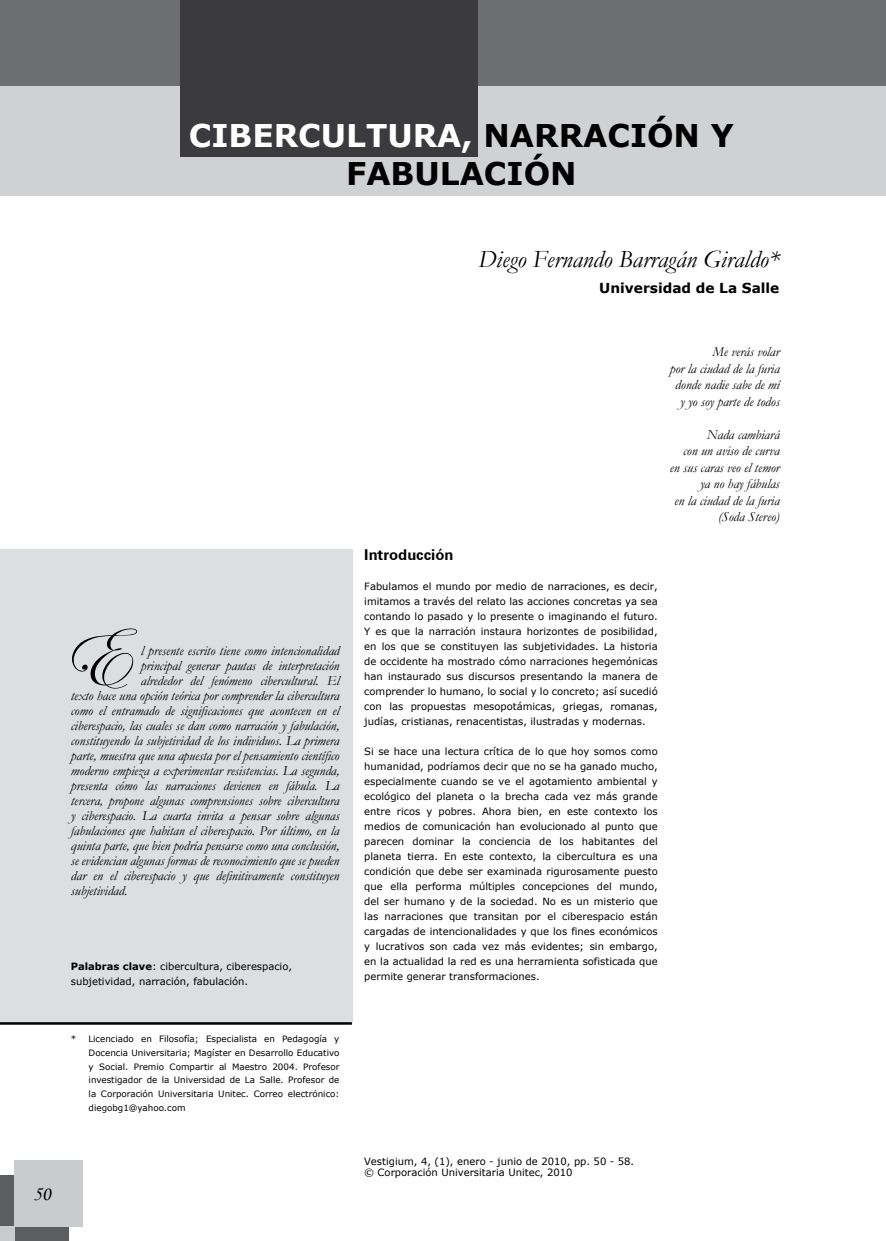
<style>
.page{position:relative;width:886px;height:1241px;background:#fff}
.page>*{position:absolute;margin:0;border:0;box-sizing:border-box;transform-origin:0 0}
.t1{font:700 31.25px "Verdana";color:#000}
.t2{font:700 31.25px "Verdana";color:#fff}
.t3{font:italic 25px "Garamond";color:#000}
.t4{font:20px "Monotype Corsiva";color:#000}
.t5{font:700 15px "Zurich BT";color:#000}
.t6{font:italic 13.75px/16.5px "Garamond";color:#000;text-align:right}
.t7{font:700 13.75px "Verdana";color:#000}
.t8{font:10px/15px "Verdana";color:#000}
.t9{font:8.75px/13.8px "Verdana";color:#000;text-align:justify}
.s1{color:#fff}
.s2{font-weight:700}
</style>
<div class="page">
<div style="left:0;top:1174px;width:68px;height:66px;background:#5c5d5e"></div>
<div style="left:14px;top:1160px;width:69px;height:66px;background:#cacbcc"></div>
<div style="left:0;top:1226px;width:14px;height:14px;background:#cacbcc"></div>
<div style="left:0;top:548px;width:352px;height:474px;background:#dddedf"></div>
<div style="left:0;top:0;width:886px;height:87px;background:#6d6e70"></div>
<div style="left:0;top:87px;width:886px;height:109px;background:#d0d1d2"></div>
<div style="left:180px;top:0;width:297px;height:156px;background:#3b3b3d"></div>
<hr style="left:0;top:1022px;width:352px;height:2px;background:#000">
<svg style="left:72px;top:628px;width:65px;height:61px"></svg>
<h1 class="t2" style="left:189px;top:116px;width:47px">Cibercultura</h1>
<h1 class="t1" style="left:461px;top:116px;width:47px"><span class="s1">,</span> narración</h1>
<h1 class="t1" style="left:711px;top:116px;width:22px">y</h1>
<h1 class="t1" style="left:346px;top:153px;width:24px">fabulación</h1>
<h3 class="t6" style="left:141px;top:642px;width:200px">l presente escrito tiene como intencionalidad</h3>
<h3 class="t6" style="left:141px;top:657px;width:200px">principal generar pautas de interpretación</h3>
<h3 class="t6" style="left:141px;top:672px;width:200px">alrededor del fenómeno cibercultural. El</h3>
<h3 class="t6" style="left:71px;top:687px;width:270px">texto hace una opción teórica por comprender la cibercultura</h3>
<h3 class="t6" style="left:71px;top:702px;width:270px">como el entramado de significaciones que acontecen en el</h3>
<h3 class="t6" style="left:71px;top:717px;width:270px">ciberespacio, las cuales se dan como narración y fabulación,</h3>
<h3 class="t6" style="left:71px;top:732px;width:270px">constituyendo la subjetividad de los individuos. La primera</h3>
<h3 class="t6" style="left:71px;top:747px;width:270px">parte, muestra que una apuesta por el pensamiento científico</h3>
<h3 class="t6" style="left:71px;top:762px;width:270px">moderno empieza a experimentar resistencias. La segunda,</h3>
<h3 class="t6" style="left:71px;top:777px;width:270px">presenta cómo las narraciones devienen en fábula. La</h3>
<h3 class="t6" style="left:71px;top:792px;width:270px">tercera, propone algunas comprensiones sobre cibercultura</h3>
<h3 class="t6" style="left:71px;top:807px;width:270px">y ciberespacio. La cuarta invita a pensar sobre algunas</h3>
<h3 class="t6" style="left:71px;top:822px;width:270px">fabulaciones que habitan el ciberespacio. Por último, en la</h3>
<h3 class="t6" style="left:71px;top:837px;width:270px">quinta parte, que bien podría pensarse como una conclusión,</h3>
<h3 class="t6" style="left:71px;top:852px;width:270px">se evidencian algunas formas de reconocimiento que se pueden</h3>
<h3 class="t6" style="left:71px;top:867px;width:270px">dar en el ciberespacio y que definitivamente constituyen</h3>
<h3 class="t6" style="left:71px;top:882px;width:58px">subjetividad.</h3>
<p class="t8" style="left:71px;top:959px;width:223px"><span class="s2">Palabras clave</span>: cibercultura, ciberespacio, subjetividad, narración, fabulación.</p>
<p class="t9" style="left:89px;top:1031px;width:252px;text-indent:-18px">* Licenciado en Filosofía; Especialista en Pedagogía y Docencia Universitaria; Magíster en Desarrollo Educativo y Social. Premio Compartir al Maestro 2004. Profesor investigador de la Universidad de La Salle. Profesor de la Corporación Universitaria Unitec. Correo electrónico: diegobg1@yahoo.com</p>
<h3 class="t4" style="left:33px;top:1181px;width:19px">50</h3>
<h2 class="t3" style="left:478px;top:244px;width:303px">Diego Fernando Barragán Giraldo*</h2>
<h3 class="t7" style="left:599px;top:279px;width:182px">Universidad de La Salle</h3>
<h3 class="t5" style="left:364px;top:545px;width:91px">Introducción</h3>
<p class="t8" style="left:364px;top:579px;width:295px;text-align:justify">Fabulamos el mundo por medio de narraciones, es decir, imitamos a través del relato las acciones concretas ya sea contando lo pasado y lo presente o imaginando el futuro.<br>Y es que la narración instaura horizontes de posibilidad, en los que se constituyen las subjetividades. La historia de occidente ha mostrado cómo narraciones hegemónicas han instaurado sus discursos presentando la manera de comprender lo humano, lo social y lo concreto; así sucedió con las propuestas mesopotámicas, griegas, romanas, judías, cristianas, renacentistas, ilustradas y modernas.</p>
<p class="t8" style="left:364px;top:744px;width:295px;text-align:justify">Si se hace una lectura crítica de lo que hoy somos como humanidad, podríamos decir que no se ha ganado mucho, especialmente cuando se ve el agotamiento ambiental y ecológico del planeta o la brecha cada vez más grande entre ricos y pobres. Ahora bien, en este contexto los medios de comunicación han evolucionado al punto que parecen dominar la conciencia de los habitantes del planeta tierra. En este contexto, la cibercultura es una condición que debe ser examinada rigurosamente puesto que ella performa múltiples concepciones del mundo, del ser humano y de la sociedad. No es un misterio que las narraciones que transitan por el ciberespacio están cargadas de intencionalidades y que los fines económicos y lucrativos son cada vez más evidentes; sin embargo, en la actualidad la red es una herramienta sofisticada que permite generar transformaciones.</p>
<h3 class="t6" style="left:670px;top:343px;width:111px">Me verás volar<br>por la ciudad de la furia donde nadie sabe de mí y yo soy parte de todos</h3>
<h3 class="t6" style="left:670px;top:426px;width:111px">Nada cambiará<br>con un aviso de curva en sus caras veo el temor ya no hay fábulas<br>en la ciudad de la furia (Soda Stereo)</h3>
<p class="t8" style="left:364px;top:1155px;width:272px;line-height:11.2px">Vestigium, 4, (1), enero - junio de 2010, pp. 50 - 58. © Corporación Universitaria Unitec, 2010</p>
</div>
